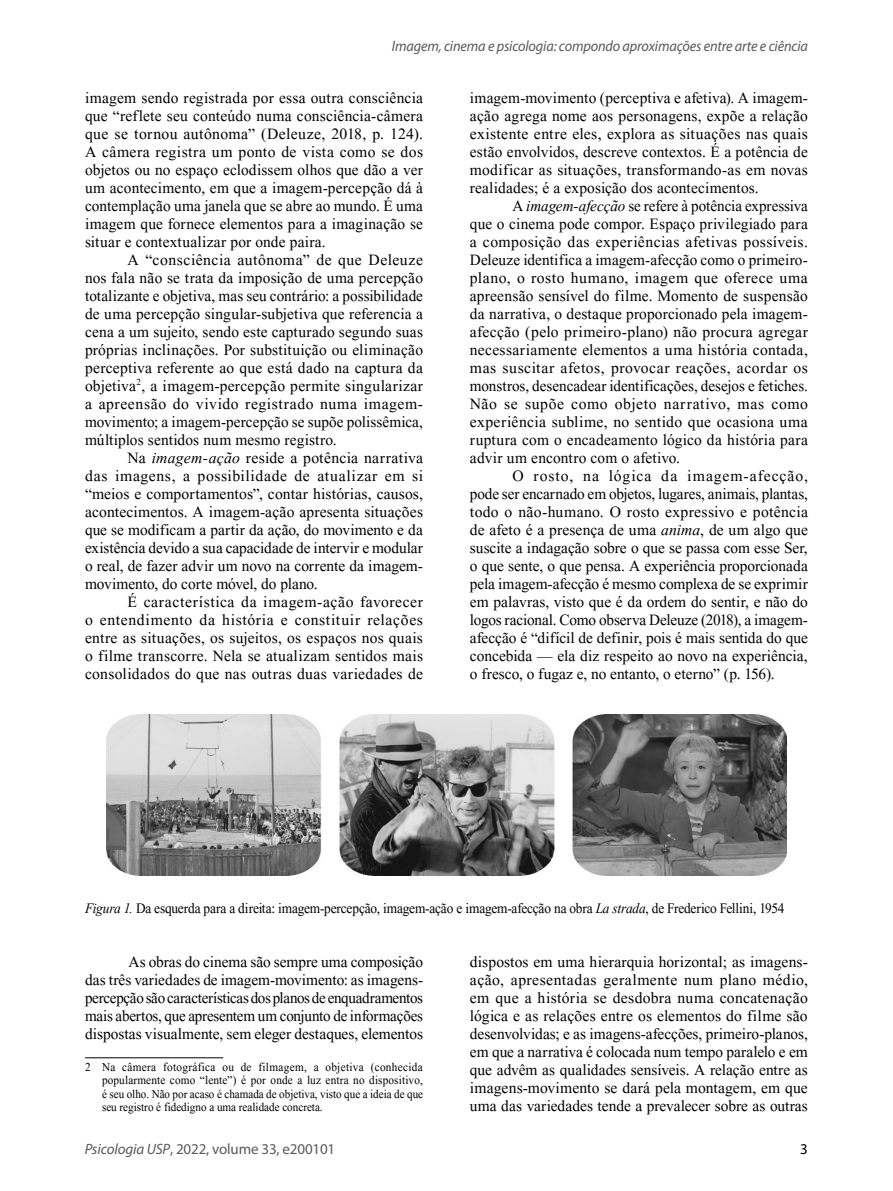
<style>
.page{position:relative;width:893px;height:1191px;background:#fff}
.page>*{position:absolute;margin:0;border:0;box-sizing:border-box;transform-origin:0 0}
.t1{font:19.5px/18px "Aparajita";letter-spacing:.005em;color:#000;text-align:justify}
.t2{font:19.5px/18px "Aparajita";letter-spacing:.005em;color:#000;text-align:justify;scale:.96 1}
.t3{font:18px "Aparajita";letter-spacing:-.01em;color:#000;scale:.92 1}
.t4{font:15px/13.5px "Aparajita";color:#000;text-align:justify;scale:.93 1}
.t5{font:italic 15px "Myriad Pro";letter-spacing:-.01em;color:#58595b;scale:.95 1}
.t6{font:15px "Myriad Pro";letter-spacing:-.01em;color:#58595b}
.t7{font:15px "Myriad Pro";color:#000}
.s1{font-style:italic}
</style>
<div class="page">
<img style="left:106px;top:714px;width:681px;height:161px">
<hr style="left:85px;top:1057px;width:138px;height:1px;background:#000">
<p class="t5" style="left:392px;top:36px;width:439px">Imagem, cinema e psicologia: compondo aproximações entre arte e ciência</p>
<p class="t1" style="left:85px;top:90px;width:340px">imagem sendo registrada por essa outra consciência que “reflete seu conteúdo numa consciência-câmera que se tornou autônoma” (Deleuze, 2018, p. 124).<br>A câmera registra um ponto de vista como se dos objetos ou no espaço eclodissem olhos que dão a ver um acontecimento, em que a imagem-percepção dá à contemplação uma janela que se abre ao mundo. É uma imagem que fornece elementos para a imaginação se situar e contextualizar por onde paira.</p>
<p class="t1" style="left:85px;top:252px;width:340px;text-indent:43px">A “consciência autônoma” de que Deleuze nos fala não se trata da imposição de uma percepção totalizante e objetiva, mas seu contrário: a possibilidade de uma percepção singular-subjetiva que referencia a cena a um sujeito, sendo este capturado segundo suas próprias inclinações. Por substituição ou eliminação perceptiva referente ao que está dado na captura da objetiva<sup>2</sup>, a imagem-percepção permite singularizar a apreensão do vivido registrado numa imagem&shy;movimento; a imagem-percepção se supõe polissêmica, múltiplos sentidos num mesmo registro.</p>
<p class="t1" style="left:85px;top:450px;width:340px;text-indent:43px">Na <span class="s1">imagem-ação</span> reside a potência narrativa das imagens, a possibilidade de atualizar em si “meios e comportamentos”, contar histórias, causos, acontecimentos. A imagem-ação apresenta situações que se modificam a partir da ação, do movimento e da existência devido a sua capacidade de intervir e modular o real, de fazer advir um novo na corrente da imagem&shy;movimento, do corte móvel, do plano.</p>
<p class="t1" style="left:85px;top:594px;width:340px;text-indent:43px">É característica da imagem-ação favorecer o entendimento da história e constituir relações entre as situações, os sujeitos, os espaços nos quais o filme transcorre. Nela se atualizam sentidos mais consolidados do que nas outras duas variedades de</p>
<p class="t1" style="left:470px;top:90px;width:340px">imagem-movimento (perceptiva e afetiva). A imagem&shy;ação agrega nome aos personagens, expõe a relação existente entre eles, explora as situações nas quais estão envolvidos, descreve contextos. É a potência de modificar as situações, transformando-as em novas realidades; é a exposição dos acontecimentos.</p>
<p class="t2" style="left:470px;top:198px;width:354px;text-indent:43px">A <span class="s1">imagem-afecção</span> se refere à potência expressiva que o cinema pode compor. Espaço privilegiado para a composição das experiências afetivas possíveis.<br>Deleuze identifica a imagem-afecção como o primeiro&shy;plano, o rosto humano, imagem que oferece uma apreensão sensível do filme. Momento de suspensão da narrativa, o destaque proporcionado pela imagem&shy;afecção (pelo primeiro-plano) não procura agregar necessariamente elementos a uma história contada, mas suscitar afetos, provocar reações, acordar os monstros, desencadear identificações, desejos e fetiches.<br>Não se supõe como objeto narrativo, mas como experiência sublime, no sentido que ocasiona uma ruptura com o encadeamento lógico da história para advir um encontro com o afetivo.</p>
<p class="t1" style="left:470px;top:468px;width:340px;text-indent:43px">O rosto, na lógica da imagem-afecção, pode ser encarnado em objetos, lugares, animais, plantas, todo o não-humano. O rosto expressivo e potência de afeto é a presença de uma <span class="s1">anima</span>, de um algo que suscite a indagação sobre o que se passa com esse Ser, o que sente, o que pensa. A experiência proporcionada pela imagem-afecção é mesmo complexa de se exprimir em palavras, visto que é da ordem do sentir, e não do logos racional. Como observa Deleuze (2018), a imagem&shy;afecção é “difícil de definir, pois é mais sentida do que concebida — ela diz respeito ao novo na experiência, o fresco, o fugaz e, no entanto, o eterno” (p. 156).</p>
<p class="t3" style="left:85px;top:897px;width:762px"><span class="s1">Figura 1.</span> Da esquerda para a direita: imagem-percepção, imagem-ação e imagem-afecção na obra <span class="s1">La strada</span>, de Frederico Fellini, 1954</p>
<p class="t1" style="left:85px;top:954px;width:340px;text-indent:44px">As obras do cinema são sempre uma composição das três variedades de imagem-movimento: as imagens&shy;percepção são características dos planos de enquadramentos mais abertos, que apresentem um conjunto de informações dispostas visualmente, sem eleger destaques, elementos</p>
<p class="t4" style="left:102px;top:1060px;width:347px;text-indent:-17px">2 Na câmera fotográfica ou de filmagem, a objetiva (conhecida popularmente como “lente”) é por onde a luz entra no dispositivo, é seu olho. Não por acaso é chamada de objetiva, visto que a ideia de que seu registro é fidedigno a uma realidade concreta.</p>
<p class="t1" style="left:470px;top:954px;width:340px">dispostos em uma hierarquia horizontal; as imagens&shy;ação, apresentadas geralmente num plano médio, em que a história se desdobra numa concatenação lógica e as relações entre os elementos do filme são desenvolvidas; e as imagens-afecções, primeiro-planos, em que a narrativa é colocada num tempo paralelo e em que advêm as qualidades sensíveis. A relação entre as imagens-movimento se dará pela montagem, em que uma das variedades tende a prevalecer sobre as outras</p>
<p class="t6" style="left:85px;top:1139px;width:252px"><span class="s1">Psicologia USP</span>, 2022, volume 33, e200101</p>
<p class="t7" style="left:800px;top:1139px;width:9px">3</p>
</div>
